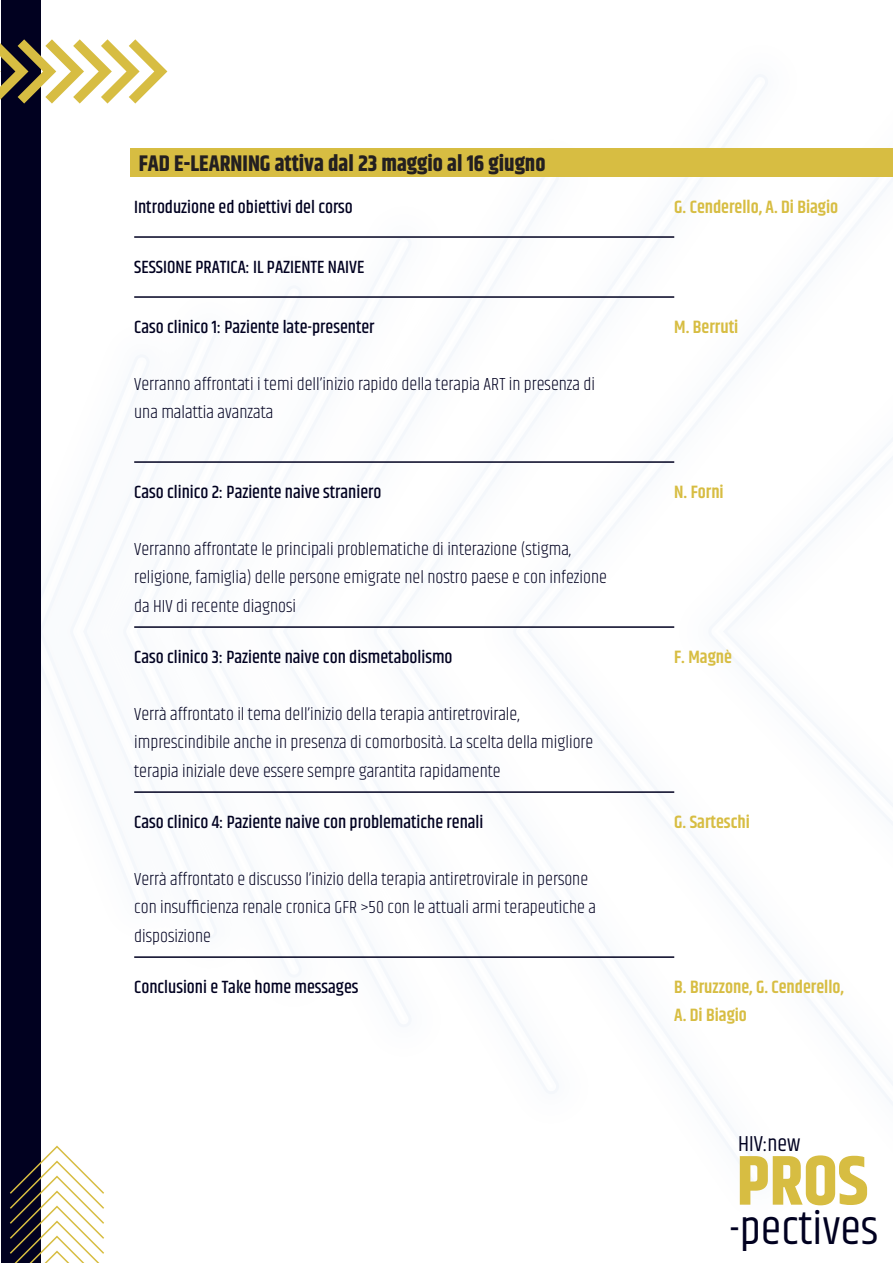
<style>
.page{position:relative;width:893px;height:1263px;background:#fff}
.page>*{position:absolute;margin:0;border:0;box-sizing:border-box;transform-origin:0 0}
.t1{font:700 70.05px "Khand";color:#d7bd42}
.t2{font:46.95px "Khand";color:#010120}
.t3{font:700 22.5px "Khand";color:#231f20}
.t4{font:22.2px "Khand";color:#010120}
.t5{font:300 18px/28.5px "Khand";color:#010120}
.t6{font:500 18px "Khand";color:#010120}
.t7{font:600 18px/28.5px "Khand";color:#d7bd42}
</style>
<div class="page">
<svg style="left:192px;top:324px;width:16px;height:615px"></svg>
<svg style="left:273px;top:286px;width:39px;height:691px"></svg>
<svg style="left:378px;top:148px;width:73px;height:879px"></svg>
<svg style="left:517px;top:148px;width:130px;height:946px"></svg>
<svg style="left:712px;top:74px;width:181px;height:1115px"></svg>
<div style="left:1px;top:0;width:40px;height:1263px;background:#010120"></div>
<svg style="left:10px;top:1145px;width:94px;height:118px"></svg>
<svg style="left:0;top:39px;width:167px;height:65px"></svg>
<div style="left:131px;top:149px;width:762px;height:28px;background:#d7bd42"></div>
<hr style="left:134px;top:236px;width:540px;height:2px;background:#010120">
<hr style="left:134px;top:296px;width:540px;height:2px;background:#010120">
<hr style="left:134px;top:461px;width:540px;height:2px;background:#010120">
<hr style="left:134px;top:626px;width:540px;height:2px;background:#010120">
<hr style="left:134px;top:791px;width:540px;height:2px;background:#010120">
<hr style="left:134px;top:956px;width:540px;height:2px;background:#010120">
<p class="t3" style="left:139px;top:147px;width:408px">FAD E-LEARNING attiva dal 23 maggio al 16 giugno</p>
<p class="t6" style="left:134px;top:195px;width:220px">Introduzione ed obiettivi del corso</p>
<p class="t7" style="left:674px;top:194px;width:165px">G. Cenderello, A. Di Biagio</p>
<p class="t6" style="left:134px;top:255px;width:232px">SESSIONE PRATICA: IL PAZIENTE NAIVE</p>
<p class="t6" style="left:134px;top:315px;width:242px">Caso clinico 1: Paziente late-presenter</p>
<p class="t5" style="left:134px;top:370px;width:462px">Verranno affrontati i temi dell’inizio rapido della terapia ART in presenza di una malattia avanzata</p>
<p class="t6" style="left:134px;top:480px;width:249px">Caso clinico 2: Paziente naive straniero</p>
<p class="t5" style="left:134px;top:535px;width:474px">Verranno affrontate le principali problematiche di interazione (stigma, religione, famiglia) delle persone emigrate nel nostro paese e con infezione da HIV di recente diagnosi</p>
<p class="t6" style="left:134px;top:645px;width:320px">Caso clinico 3: Paziente naive con dismetabolismo</p>
<p class="t5" style="left:134px;top:700px;width:461px">Verrà affrontato il tema dell’inizio della terapia antiretrovirale, imprescindibile anche in presenza di comorbosità. La scelta della migliore terapia iniziale deve essere sempre garantita rapidamente</p>
<p class="t6" style="left:134px;top:810px;width:351px">Caso clinico 4: Paziente naive con problematiche renali</p>
<p class="t5" style="left:134px;top:865px;width:463px">Verrà affrontato e discusso l’inizio della terapia antiretrovirale in persone con insufficienza renale cronica GFR &gt;50 con le attuali armi terapeutiche a disposizione</p>
<p class="t7" style="left:674px;top:314px;width:66px">M. Berruti</p>
<p class="t7" style="left:674px;top:479px;width:51px">N. Forni</p>
<p class="t7" style="left:674px;top:644px;width:59px">F. Magnè</p>
<p class="t7" style="left:674px;top:809px;width:77px">G. Sarteschi</p>
<p class="t6" style="left:134px;top:975px;width:226px">Conclusioni e Take home messages</p>
<p class="t7" style="left:674px;top:974px;width:171px">B. Bruzzone, G. Cenderello,<br>A. Di Biagio</p>
<p class="t4" style="left:738px;top:1130px;width:64px">HIV:new</p>
<h1 class="t1" style="left:737px;top:1131px;width:133px">PROS</h1>
<h2 class="t2" style="left:729px;top:1201px;width:150px">-pectives</h2>
</div>
